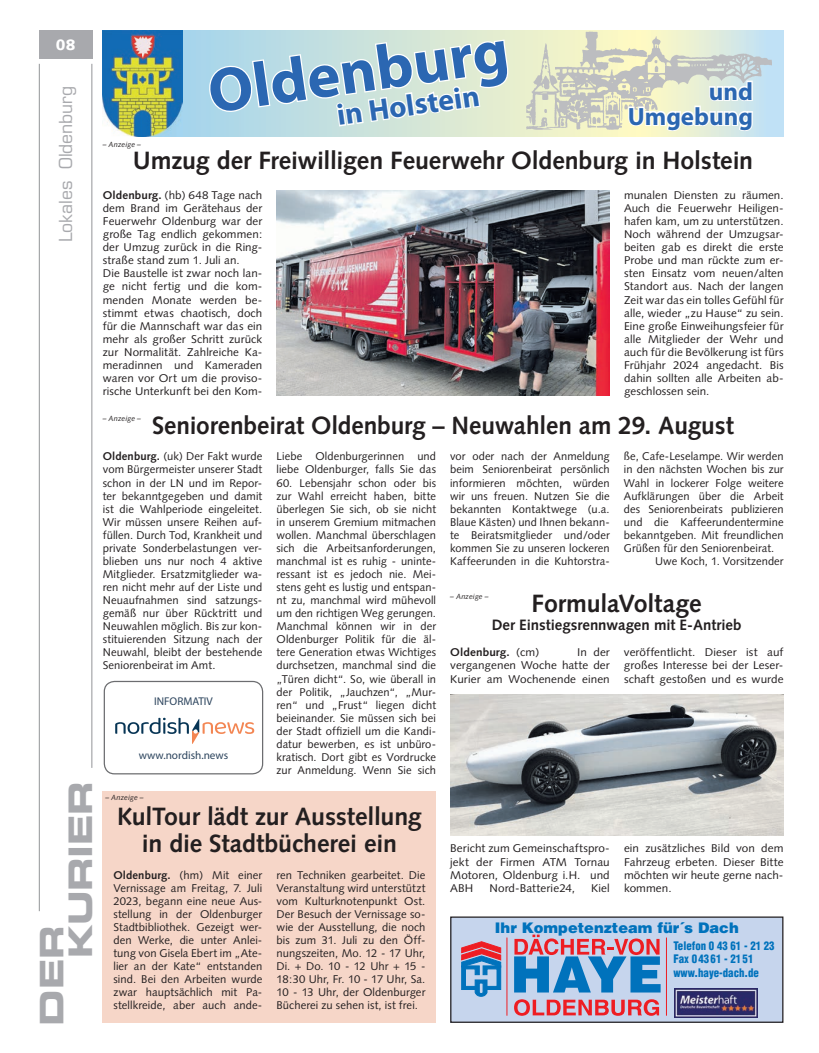
<style>
.page{position:relative;width:819px;height:1053px;background:#fff}
.page>*{position:absolute;margin:0;border:0;box-sizing:border-box;transform-origin:0 0}
.t1{font:700 62.5px "Myriad Pro";color:#2b67b2}
.t2{font:32.5px/28.9px "Eurostile LT Std Bold Ex 2";letter-spacing:-.01em;color:#a8a9ad}
.t3{font:700 30px "Myriad Pro";color:#2b67b2}
.t4{font:700 25px/27.5px "Syntax LT Std";letter-spacing:-.005em;color:#231f20;text-align:center}
.t5{font:700 25px/25px "Myriad Pro";color:#2b67b2;text-align:right}
.t6{font:17.5px "Eurostile LT Std";letter-spacing:-.005em;color:#a8a9ad}
.t7{font:700 15px "Syntax LT Std";color:#231f20}
.t8{font:900 15px "Syntax LT Std";color:#fff}
.t9{font:900 14.62px "Helvetica LT Std";color:#0072bc}
.t10{font:900 condensed 11.5px/13.8px "Helvetica LT Std";color:#0072bc;scale:.94 1}
.t11{font:11.25px/13px "Syntax";letter-spacing:.005em;color:#231f20;text-align:justify}
.t12{font:11.25px/13.1px "Syntax";letter-spacing:.005em;color:#231f20;text-align:justify;scale:1.04 1}
.t13{font:11.25px "Myriad Pro";color:#2c445d}
.t14{font:700 11.25px "Syntax";letter-spacing:.01em;color:#231f20;scale:1.04 1}
.t15{font:italic 7.5px "Syntax LT Std";letter-spacing:.015em;color:#231f20}
.s1{font-weight:700}
.s2{font-weight:400}
</style>
<div class="page">
<div style="left:103px;top:791px;width:333px;height:231px;background:#f6d6c8"></div>
<hr style="left:39px;top:64px;width:1px;height:847px;background:#939598">
<hr style="left:92px;top:64px;width:1px;height:703px;background:#939598">
<div style="left:39px;top:30px;width:53px;height:29px;background:#a8a9ad"></div>
<div style="left:451px;top:917px;width:331px;height:105px;background:#c6d5ed"></div>
<div style="left:450px;top:916px;width:333px;height:106px;border:1px solid #231f20"></div>
<img style="left:674px;top:988px;width:83px;height:29px">
<svg style="left:461px;top:941px;width:40px;height:55px"></svg>
<svg style="left:514px;top:999px;width:145px;height:16px"></svg>
<hr style="left:506px;top:937px;width:1px;height:78px;background:#ee1d23">
<hr style="left:666px;top:937px;width:1px;height:78px;background:#ee1d23">
<svg style="left:514px;top:934px;width:146px;height:58px"></svg>
<svg style="left:182px;top:30px;width:601px;height:106px;background:#c3dfe0"></svg>
<img style="left:103px;top:30px;width:79px;height:106px">
<svg style="left:209px;top:38px;width:301px;height:90px"></svg>
<img style="left:527px;top:30px;width:244px;height:103px">
<svg style="left:627px;top:65px;width:127px;height:71px"></svg>
<img style="left:276px;top:190px;width:333px;height:205px">
<img style="left:450px;top:694px;width:333px;height:141px">
<div style="left:104px;top:680px;width:159px;height:94px;border:1px solid #6c6d70;border-radius:10px"></div>
<svg style="left:115px;top:717px;width:139px;height:27px"></svg>
<p class="t8" style="left:56px;top:36px;width:21px">08</p>
<p class="t6" style="left:55px;top:242px;width:158px;rotate:-90deg">Lokales Oldenburg</p>
<p class="t2" style="left:37px;top:958px;width:179px;text-indent:-67px;rotate:-90deg">DER<br>KURIER</p>
<p class="t1" style="left:203px;top:57px;width:304px;rotate:-8deg">Oldenburg</p>
<p class="t3" style="left:335px;top:99px;width:145px;rotate:-8deg">in Holstein</p>
<p class="t5" style="left:627px;top:79px;width:127px">und<br>Umgebung</p>
<p class="t4" style="left:133px;top:147px;width:621px">Umzug der Freiwilligen Feuerwehr Oldenburg in Holstein</p>
<p class="t11" style="left:103px;top:188px;width:161px;text-align:left"><span class="s1">Oldenburg.</span> (hb) 648 Tage nach dem Brand im Gerätehaus der<br>Feuerwehr Oldenburg war der große Tag endlich gekommen: der Umzug zurück in die Ring&shy;straße stand zum 1. Juli an.<br>Die Baustelle ist zwar noch lan&shy;ge nicht fertig und die kom&shy;menden Monate werden be&shy;stimmt etwas chaotisch, doch für die Mannschaft war das ein mehr als großer Schritt zurück zur Normalität. Zahlreiche Ka&shy;meradinnen und Kameraden waren vor Ort um die proviso&shy;rische Unterkunft bei den Kom-</p>
<p class="t15" style="left:103px;top:140px;width:40px">– Anzeige –</p>
<p class="t11" style="left:624px;top:188px;width:161px">munalen Diensten zu räumen.<br>Auch die Feuerwehr Heiligen&shy;hafen kam, um zu unterstützen.<br>Noch während der Umzugsar&shy;beiten gab es direkt die erste Probe und man rückte zum er&shy;sten Einsatz vom neuen/alten Standort aus. Nach der langen Zeit war das ein tolles Gefühl für alle, wieder „zu Hause“ zu sein.<br>Eine große Einweihungsfeier für alle Mitglieder der Wehr und auch für die Bevölkerung ist fürs Frühjahr 2024 angedacht. Bis dahin sollten alle Arbeiten ab&shy;geschlossen sein.</p>
<p class="t4" style="left:152px;top:411px;width:583px">Seniorenbeirat Oldenburg – Neuwahlen am 29. August</p>
<p class="t11" style="left:103px;top:450px;width:161px"><span class="s1">Oldenburg.</span> (uk) Der Fakt wurde vom Bürgermeister unserer Stadt schon in der LN und im Repor&shy;ter bekanntgegeben und damit ist die Wahlperiode eingeleitet.<br>Wir müssen unsere Reihen auf&shy;füllen. Durch Tod, Krankheit und private Sonderbelastungen ver&shy;blieben uns nur noch 4 aktive Mitglieder. Ersatzmitglieder wa&shy;ren nicht mehr auf der Liste und Neuaufnahmen sind satzungs&shy;gemäß nur über Rücktritt und Neuwahlen möglich. Bis zur kon&shy;stituierenden Sitzung nach der Neuwahl, bleibt der bestehende Seniorenbeirat im Amt.</p>
<p class="t11" style="left:276px;top:450px;width:161px">Liebe Oldenburgerinnen und liebe Oldenburger, falls Sie das</p>
<p class="t15" style="left:103px;top:414px;width:40px">– Anzeige –</p>
<p class="t11" style="left:450px;top:450px;width:161px">vor oder nach der Anmeldung beim Seniorenbeirat persönlich informieren möchten, würden wir uns freuen. Nutzen Sie die bekannten Kontaktwege (u.a.<br>Blaue Kästen) und Ihnen bekann&shy;te Beiratsmitglieder und/oder kommen Sie zu unseren lockeren Kaffeerunden in die Kuhtorstra-</p>
<p class="t11" style="left:624px;top:450px;width:161px">ße, Cafe-Leselampe. Wir werden</p>
<p class="t11" style="left:624px;top:463px;width:161px">in den nächsten Wochen bis zur</p>
<p class="t11" style="left:624px;top:476px;width:161px">Wahl in lockerer Folge weitere</p>
<p class="t11" style="left:624px;top:489px;width:161px">Aufklärungen über die Arbeit</p>
<p class="t11" style="left:624px;top:502px;width:161px">des Seniorenbeirats publizieren</p>
<p class="t11" style="left:624px;top:515px;width:161px">und die Kaffeerundentermine</p>
<p class="t11" style="left:624px;top:528px;width:161px">bekanntgeben. Mit freundlichen</p>
<p class="t11" style="left:624px;top:541px;width:152px">Grüßen für den Seniorenbeirat.</p>
<p class="t11" style="left:655px;top:554px;width:130px">Uwe Koch, 1. Vorsitzender</p>
<p class="t11" style="left:276px;top:476px;width:161px">60. Lebensjahr schon oder bis zur Wahl erreicht haben, bitte überlegen Sie sich, ob sie nicht in unserem Gremium mitmachen wollen. Manchmal überschlagen sich die Arbeitsanforderungen, manchmal ist es ruhig - uninte&shy;ressant ist es jedoch nie. Mei&shy;stens geht es lustig und entspan&shy;nt zu, manchmal wird mühevoll um den richtigen Weg gerungen.<br>Manchmal können wir in der Oldenburger Politik für die äl&shy;tere Generation etwas Wichtiges durchsetzen, manchmal sind die „Türen dicht“. So, wie überall in der Politik, „Jauchzen“, „Mur&shy;ren“ und „Frust“ liegen dicht beieinander. Sie müssen sich bei der Stadt offiziell um die Kandi&shy;datur bewerben, es ist unbüro&shy;kratisch. Dort gibt es Vordrucke zur Anmeldung. Wenn Sie sich</p>
<p class="t4" style="left:531px;top:590px;width:172px">FormulaVoltage</p>
<p class="t7" style="left:491px;top:616px;width:251px">Der Einstiegsrennwagen mit E-Antrieb</p>
<p class="t14" style="left:450px;top:646px;width:87px">Oldenburg. <span class="s2">(cm)</span></p>
<p class="t15" style="left:450px;top:592px;width:40px">– Anzeige –</p>
<p class="t12" style="left:624px;top:646px;width:155px">veröffentlicht. Dieser ist auf großes Interesse bei der Leser&shy;schaft gestoßen und es wurde</p>
<p class="t12" style="left:450px;top:646px;width:155px;text-indent:127px">In der vergangenen Woche hatte der Kurier am Wochenende einen</p>
<p class="t13" style="left:154px;top:695px;width:60px">INFORMATIV</p>
<p class="t13" style="left:139px;top:749px;width:91px">www.nordish.news</p>
<p class="t15" style="left:105px;top:792px;width:40px">– Anzeige –</p>
<p class="t4" style="left:117px;top:802px;width:306px">KulTour lädt zur Ausstellung in die Stadtbücherei ein</p>
<p class="t11" style="left:113px;top:868px;width:150px"><span class="s1">Oldenburg.</span> (hm) Mit einer Vernissage am Freitag, 7. Juli 2023, begann eine neue Aus&shy;stellung in der Oldenburger Stadtbibliothek. Gezeigt wer&shy;den Werke, die unter Anlei&shy;tung von Gisela Ebert im „Ate&shy;lier an der Kate“ entstanden sind. Bei den Arbeiten wurde zwar hauptsächlich mit Pa&shy;stellkreide, aber auch ande-</p>
<p class="t11" style="left:276px;top:868px;width:150px">ren Techniken gearbeitet. Die Veranstaltung wird unterstützt vom Kulturknotenpunkt Ost.<br>Der Besuch der Vernissage so&shy;wie der Ausstellung, die noch bis zum 31. Juli zu den Öff&shy;nungszeiten, Mo. 12 - 17 Uhr, Di. + Do. 10 - 12 Uhr + 15 - 18:30 Uhr, Fr. 10 - 17 Uhr, Sa.<br>10 - 13 Uhr, der Oldenburger Bücherei zu sehen ist, ist frei.</p>
<p class="t12" style="left:450px;top:842px;width:155px">Bericht zum Gemeinschaftspro&shy;jekt der Firmen ATM Tornau Motoren, Oldenburg i.H. und ABH</p>
<p class="t12" style="left:489px;top:881px;width:84px">Nord-Batterie24,</p>
<p class="t12" style="left:591px;top:881px;width:19px">Kiel</p>
<p class="t12" style="left:624px;top:842px;width:155px">ein zusätzliches Bild von dem Fahrzeug erbeten. Dieser Bitte möchten wir heute gerne nach&shy;kommen.</p>
<p class="t9" style="left:495px;top:917px;width:245px">Ihr Kompetenzteam für´s Dach</p>
<p class="t10" style="left:673px;top:938px;width:109px">Telefon 0 43 61 - 21 23<br>Fax 04361 - 21 51 www.haye-dach.de</p>
</div>
